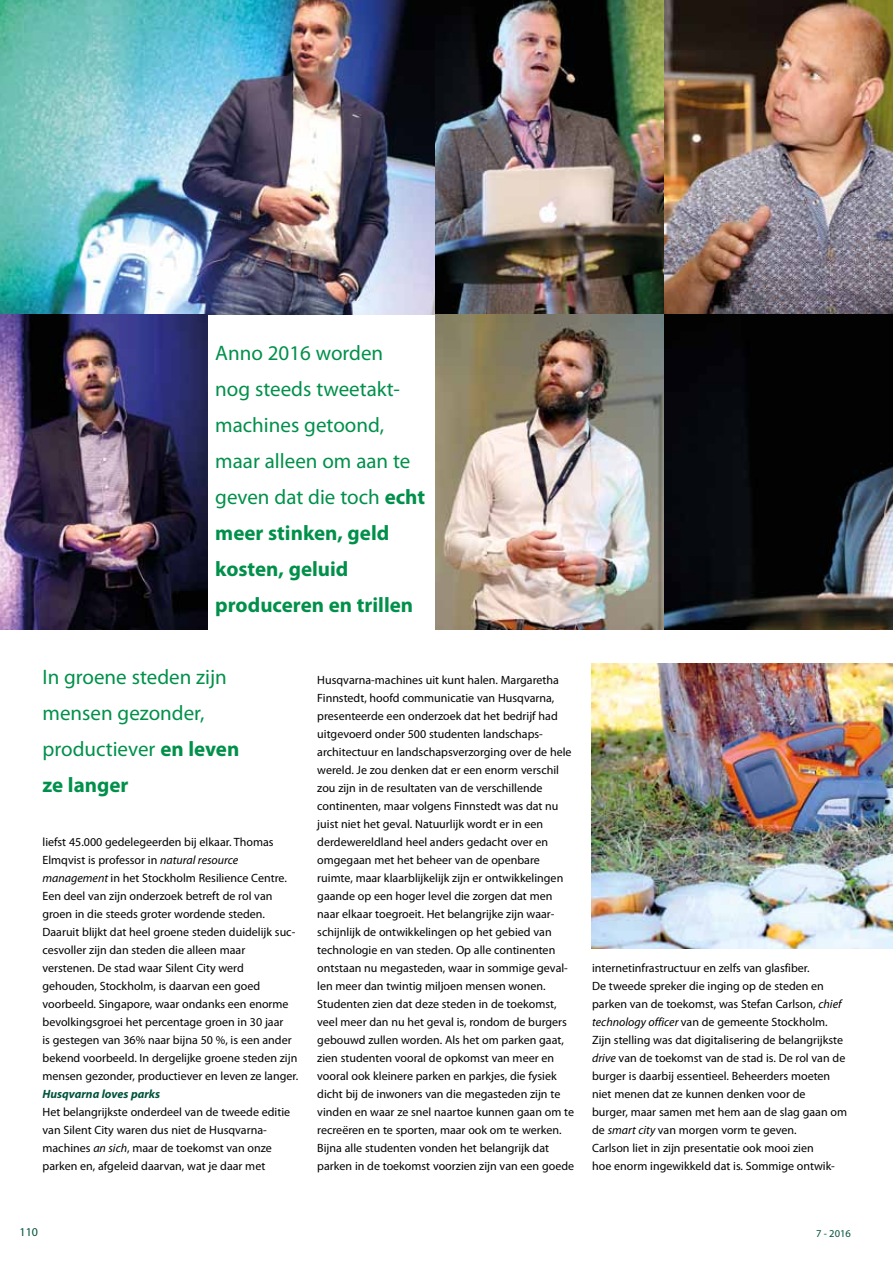
<style>
.page{position:relative;width:893px;height:1263px;background:#fff}
.page>*{position:absolute;margin:0;border:0;box-sizing:border-box;transform-origin:0 0}
.t1{font:21px/36px "Myriad Pro";color:#00904a}
.t2{font:12px/18px "Myriad Pro";color:#000}
.t3{font:italic 700 12px "Myriad Pro";color:#00533d}
.t4{font:12px "Myriad Pro";color:#00533d}
.t5{font:10.5px "Myriad Pro";color:#00533d}
.s1{font-weight:700}
.s2{font-style:italic}
</style>
<div class="page">
<img style="left:0;top:0;width:893px;height:315px">
<img style="left:0;top:315px;width:207px;height:314px">
<img style="left:436px;top:315px;width:457px;height:314px">
<img style="left:592px;top:663px;width:301px;height:285px">
<h1 class="t1" style="left:215px;top:335px;width:211px">Anno 2016 worden<br>nog steeds tweetakt&shy;machines getoond, maar alleen om aan te geven dat die toch <span class="s1">echt meer stinken, geld kosten, geluid produceren en trillen</span></h1>
<h1 class="t1" style="left:43px;top:659px;width:198px">In groene steden zijn mensen gezonder, productiever <span class="s1">en leven ze langer</span></h1>
<p class="t2" style="left:43px;top:833px;width:257px">liefst 45.000 gedelegeerden bij elkaar. Thomas Elmqvist is professor in <span class="s2">natural resource management</span> in het Stockholm Resilience Centre.<br>Een deel van zijn onderzoek betreft de rol van groen in die steeds groter wordende steden.<br>Daaruit blijkt dat heel groene steden duidelijk suc&shy;cesvoller zijn dan steden die alleen maar verstenen. De stad waar Silent City werd gehouden, Stockholm, is daarvan een goed voorbeeld. Singapore, waar ondanks een enorme bevolkingsgroei het percentage groen in 30 jaar<br>is gestegen van 36% naar bijna 50 %, is een ander bekend voorbeeld. In dergelijke groene steden zijn mensen gezonder, productiever en leven ze langer.</p>
<p class="t3" style="left:43px;top:1086px;width:119px">Husqvarna loves parks</p>
<p class="t2" style="left:43px;top:1103px;width:249px">Het belangrijkste onderdeel van de tweede editie van Silent City waren dus niet de Husqvarna&shy;machines <span class="s2">an sich</span>, maar de toekomst van onze parken en, afgeleid daarvan, wat je daar met</p>
<p class="t2" style="left:317px;top:671px;width:258px">Husqvarna-machines uit kunt halen. Margaretha Finnstedt, hoofd communicatie van Husqvarna, presenteerde een onderzoek dat het bedrijf had uitgevoerd onder 500 studenten landschaps&shy;architectuur en landschapsverzorging over de hele wereld. Je zou denken dat er een enorm verschil zou zijn in de resultaten van de verschillende continenten, maar volgens Finnstedt was dat nu juist niet het geval. Natuurlijk wordt er in een derdewereldland heel anders gedacht over en omgegaan met het beheer van de openbare ruimte, maar klaarblijkelijk zijn er ontwikkelingen gaande op een hoger level die zorgen dat men naar elkaar toegroeit. Het belangrijke zijn waar&shy;schijnlijk de ontwikkelingen op het gebied van technologie en van steden. Op alle continenten ontstaan nu megasteden, waar in sommige geval&shy;len meer dan twintig miljoen mensen wonen.<br>Studenten zien dat deze steden in de toekomst, veel meer dan nu het geval is, rondom de burgers gebouwd zullen worden. Als het om parken gaat, zien studenten vooral de opkomst van meer en vooral ook kleinere parken en parkjes, die fysiek dicht bij de inwoners van die megasteden zijn te vinden en waar ze snel naartoe kunnen gaan om te recreëren en te sporten, maar ook om te werken.<br>Bijna alle studenten vonden het belangrijk dat parken in de toekomst voorzien zijn van een goede</p>
<p class="t2" style="left:592px;top:959px;width:256px">internetinfrastructuur en zelfs van glasfiber.<br>De tweede spreker die inging op de steden en parken van de toekomst, was Stefan Carlson, <span class="s2">chief technology officer</span> van de gemeente Stockholm.<br>Zijn stelling was dat digitalisering de belangrijkste <span class="s2">drive</span> van de toekomst van de stad is. De rol van de burger is daarbij essentieel. Beheerders moeten niet menen dat ze kunnen denken voor de<br>burger, maar samen met hem aan de slag gaan om de <span class="s2">smart city</span> van morgen vorm te geven.<br>Carlson liet in zijn presentatie ook mooi zien<br>hoe enorm ingewikkeld dat is. Sommige ontwik-</p>
<p class="t4" style="left:20px;top:1224px;width:20px">110</p>
<p class="t5" style="left:816px;top:1227px;width:36px">7 - 2016</p>
</div>
